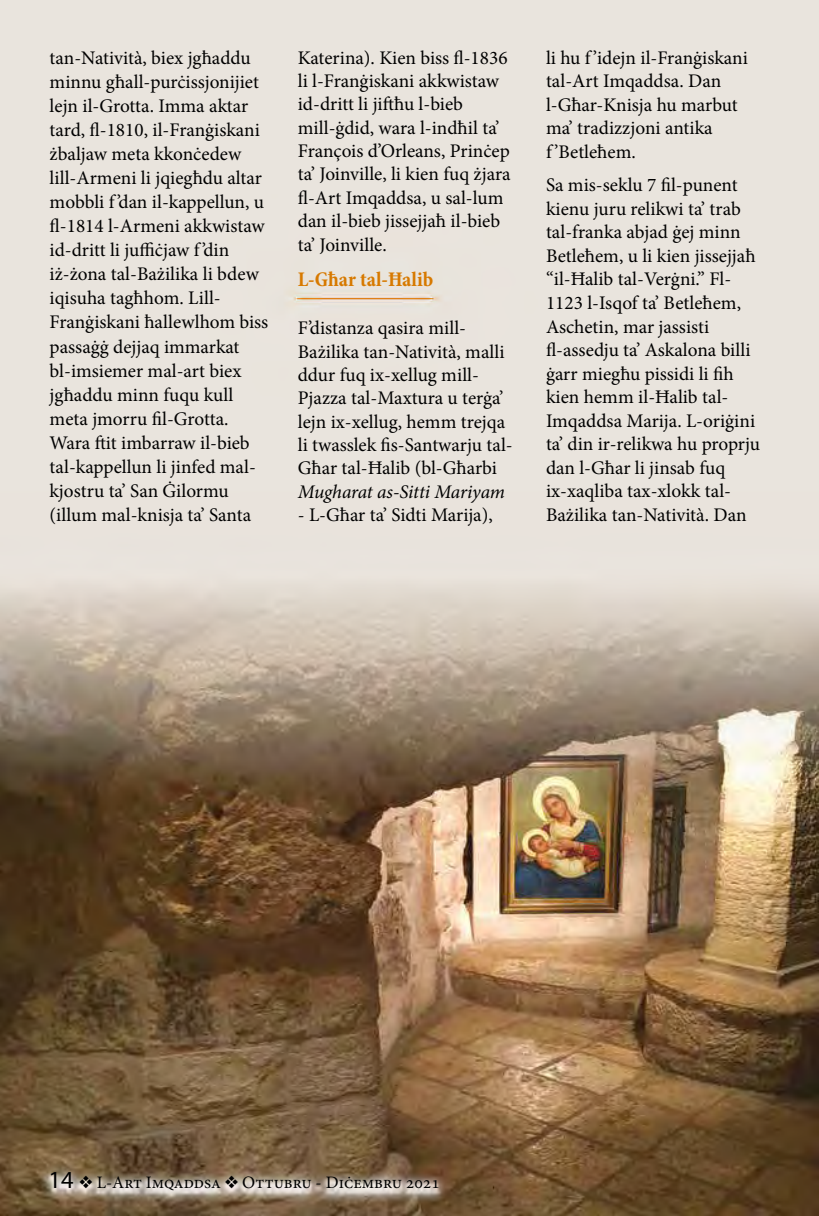
<style>
.page{position:relative;width:819px;height:1216px;background:#fff}
.page>*{position:absolute;margin:0;border:0;box-sizing:border-box;transform-origin:0 0}
.t1{font:700 condensed 21px "Minion Pro";color:#d77900}
.t2{font:19.25px/24.2px "Minion Pro";color:#000}
.t3{font:italic 19.25px "Minion Pro";letter-spacing:-.03em;color:#000}
.t4{font:17.5px "Minion Pro";color:#000}
.s1{font-family:"Myriad Pro";font-size:24.5px}
</style>
<div class="page">
<img style="left:0;top:1px;width:819px;height:1213px">
<p class="t2" style="left:50px;top:45px;width:220px">tan-Natività, biex jgħaddu minnu għall-purċissjonijiet lejn il-Grotta. Imma aktar tard, fl-1810, il-Franġiskani żbaljaw meta kkonċedew lill-Armeni li jqiegħdu altar mobbli f ’dan il-kappellun, u fl-1814 l-Armeni akkwistaw id-dritt li juffiċjaw f ’din iż-żona tal-Bażilika li bdew iqisuha tagħhom. Lill-<br>Franġiskani ħallewlhom biss passaġġ dejjaq immarkat bl-imsiemer mal-art biex jgħaddu minn fuqu kull meta jmorru fil-Grotta.<br>Wara ftit imbarraw il-bieb tal-kappellun li jinfed mal&shy;kjostru ta’ San Ġilormu (illum mal-knisja ta’ Santa</p>
<p class="t2" style="left:298px;top:46px;width:214px;line-height:23.3px">Katerina). Kien biss fl-1836 li l-Franġiskani akkwistaw id-dritt li jiftħu l-bieb mill-ġdid, wara l-indħil ta’<br>François d’Orleans, Prinċep ta’ Joinville, li kien fuq żjara fl-Art Imqaddsa, u sal-lum dan il-bieb jissejjaħ il-bieb ta’ Joinville.</p>
<p class="t1" style="left:298px;top:265px;width:137px">L-Għar tal-Ħalib</p>
<p class="t2" style="left:298px;top:316px;width:216px;line-height:23.3px">F’distanza qasira mill-<br>Bażilika tan-Natività, malli ddur fuq ix-xellug mill-<br>Pjazza tal-Maxtura u terġa’ lejn ix-xellug, hemm trejqa li twasslek fis-Santwarju tal-<br>Għar tal-Ħalib (bl-Għarbi</p>
<p class="t3" style="left:298px;top:478px;width:209px">Mugharat as-Sitti Mariyam</p>
<p class="t2" style="left:298px;top:503px;width:196px">- L-Għar ta’ Sidti Marija),</p>
<p class="t2" style="left:546px;top:46px;width:203px;line-height:23.6px">li hu f ’idejn il-Franġiskani tal-Art Imqaddsa. Dan l-Għar-Knisja hu marbut ma’ tradizzjoni antika<br>f ’Betleħem.</p>
<p class="t2" style="left:546px;top:173px;width:216px;line-height:23.6px">Sa mis-seklu 7 fil-punent kienu juru relikwi ta’ trab tal-franka abjad ġej minn<br>Betleħem, u li kien jissejjaħ “il-Ħalib tal-Verġni.” Fl-<br>1123 l-Isqof ta’ Betleħem,<br>Aschetin, mar jassisti fl-assedju ta’ Askalona billi ġarr miegħu pissidi li fih kien hemm il-Ħalib tal-<br>Imqaddsa Marija. L-oriġini ta’ din ir-relikwa hu proprju dan l-Għar li jinsab fuq ix-xaqliba tax-xlokk tal-<br>Bażilika tan-Natività. Dan</p>
<p class="t4" style="left:48px;top:1170px;width:393px"><span class="s1">14</span> ❖ L-Art Imqaddsa ❖ Ottubru - Diċembru 2021</p>
</div>
